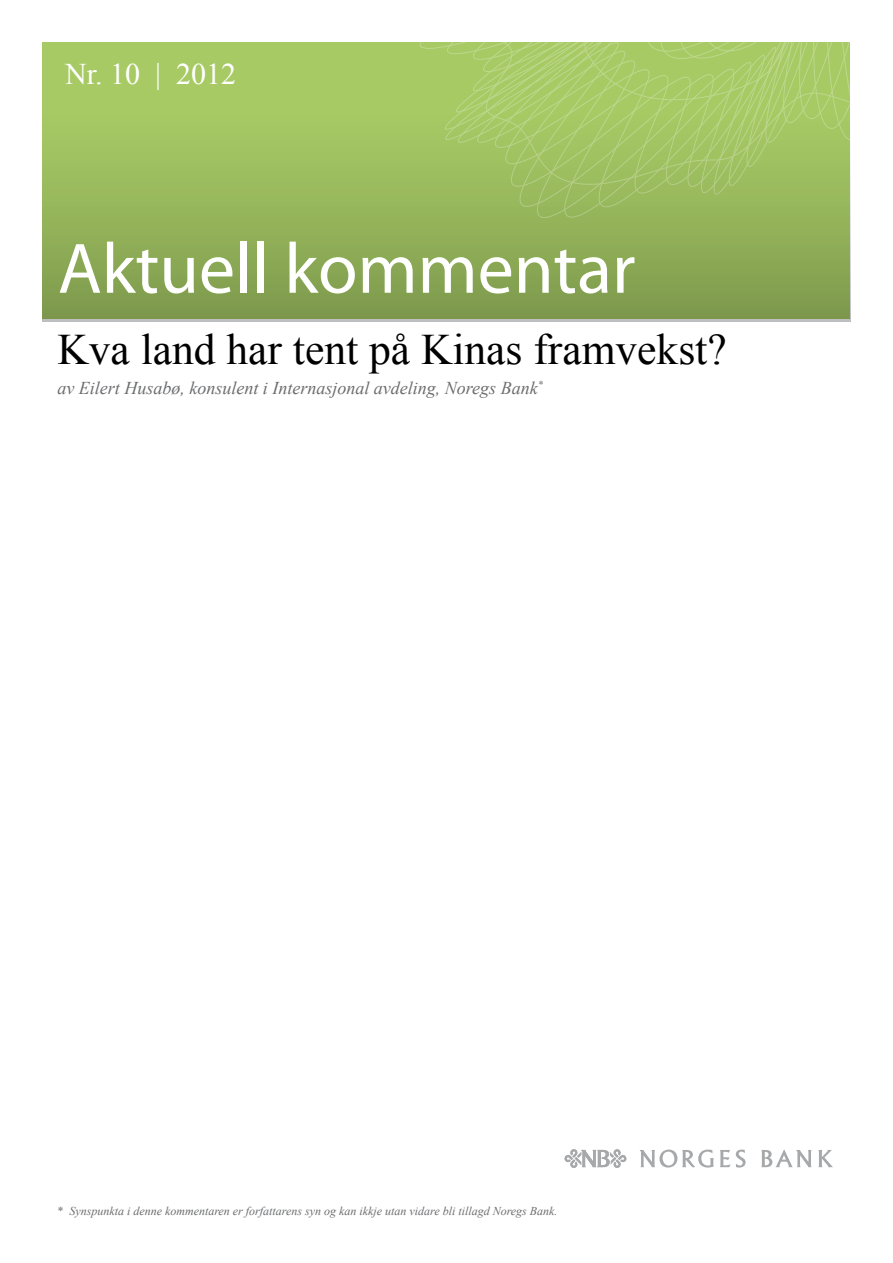
<style>
.page{position:relative;width:893px;height:1263px;background:#fff}
.page>*{position:absolute;margin:0;border:0;box-sizing:border-box;transform-origin:0 0}
.t1{font:72px "Myriad Pro";color:#fff}
.t2{font:43.5px "Times New Roman";color:#000}
.t3{font:30px "Times New Roman";color:#fff}
.t4{font:italic 18px "Times New Roman";color:#6b6c6e}
.t5{font:italic 12px "Times New Roman";color:#6b6c6e}
</style>
<div class="page">
<svg style="left:43px;top:298px;width:807px;height:24px;background:#869e5c"></svg>
<svg style="left:43px;top:43px;width:807px;height:255px;background:#9bbc5f"></svg>
<svg style="left:640px;top:1149px;width:74px;height:18px"></svg>
<svg style="left:720px;top:1149px;width:26px;height:18px"></svg>
<svg style="left:761px;top:1149px;width:50px;height:18px"></svg>
<svg style="left:818px;top:1150px;width:15px;height:17px"></svg>
<svg style="left:565px;top:1149px;width:62px;height:19px"></svg>
<h3 class="t3" style="left:65px;top:53px;width:173px">Nr. 10 | 2012</h3>
<h1 class="t1" style="left:58px;top:224px;width:579px">Aktuell kommentar</h1>
<h2 class="t2" style="left:57px;top:320px;width:671px">Kva land har tent på Kinas framvekst?</h2>
<h3 class="t4" style="left:57px;top:376px;width:487px">av Eilert Husabø, konsulent i Internasjonal avdeling, Noregs Bank<sup>*</sup></h3>
<p class="t5" style="left:57px;top:1203px;width:502px">* Synspunkta i denne kommentaren er forfattarens syn og kan ikkje utan vidare bli tillagd Noregs Bank.</p>
</div>
